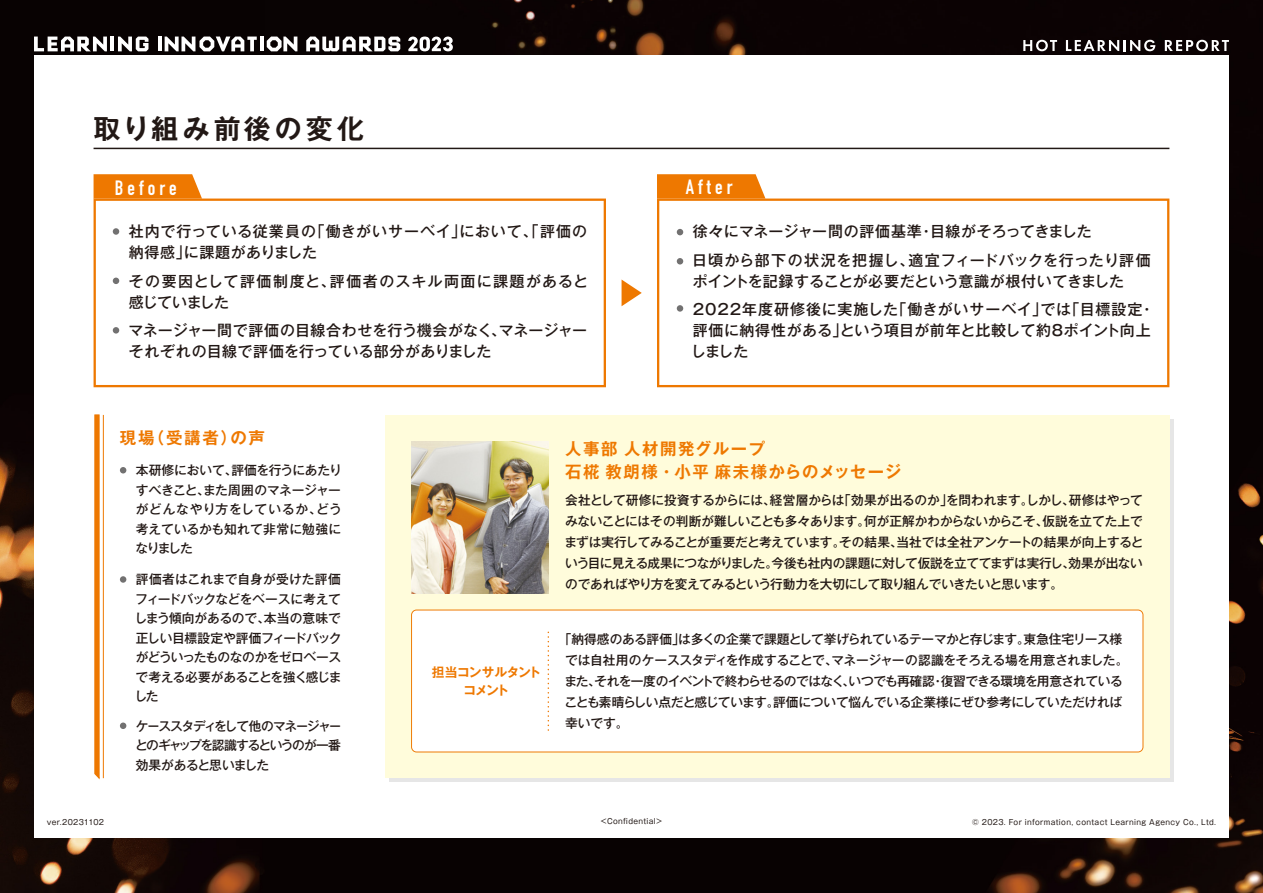
<style>
.page{position:relative;width:1263px;height:893px;background:#fff}
.page>*{position:absolute;margin:0;border:0;box-sizing:border-box;transform-origin:0 0}
.t1{font:700 27px "Gothic MB101 Pro De";letter-spacing:.145em;color:#221815}
.t2{font:20.4px "DIN Engschrift LT Pro";letter-spacing:.2em;color:#fff}
.t3{font:700 16.5px/22.5px "Gothic MB101 Pro De";letter-spacing:.1em;color:#ee7800}
.t4{font:500 15px/21px "Gothic MB101 Pro";letter-spacing:.015em;color:#221815}
.t5{font:500 15px/21px "Gothic MB101 Pro";letter-spacing:.04em;color:#221815}
.t6{font:500 15px/21px "Gothic MB101 Pro";letter-spacing:.08em;color:#221815}
.t7{font:500 12.75px/19.5px "Gothic MB101 Pro";letter-spacing:-.035em;color:#221815;text-align:justify}
.t8{font:700 12.75px/18px "Gothic MB101 Pro De";letter-spacing:-.065em;color:#ee7800;text-align:center}
.t9{font:7.5px "Gothic MB101 Pro";letter-spacing:.045em;color:#221815}
</style>
<div class="page">
<img style="left:0;top:0;width:1263px;height:893px">
<div style="left:34px;top:55px;width:1195px;height:783px;background:#fff"></div>
<hr style="left:260px;top:37px;width:4px;height:14px;background:#fff">
<hr style="left:158px;top:37px;width:4px;height:14px;background:#fff">
<svg style="left:165px;top:37px;width:92px;height:14px"></svg>
<svg style="left:267px;top:37px;width:30px;height:14px"></svg>
<hr style="left:111px;top:37px;width:3px;height:14px;background:#fff">
<svg style="left:118px;top:37px;width:30px;height:14px"></svg>
<svg style="left:34px;top:37px;width:73px;height:14px"></svg>
<svg style="left:306px;top:37px;width:94px;height:14px"></svg>
<svg style="left:408px;top:37px;width:45px;height:14px"></svg>
<svg style="left:1023px;top:40px;width:34px;height:11px"></svg>
<svg style="left:1066px;top:40px;width:89px;height:11px"></svg>
<svg style="left:1165px;top:40px;width:64px;height:11px"></svg>
<hr style="left:94px;top:148px;width:1075px;height:1px;background:#221815">
<svg style="left:94px;top:199px;width:512px;height:188px"></svg>
<svg style="left:94px;top:174px;width:108px;height:25px;background:#ee800f"></svg>
<svg style="left:657px;top:199px;width:512px;height:188px"></svg>
<svg style="left:657px;top:174px;width:108px;height:25px;background:#ee7f0e"></svg>
<svg style="left:621px;top:280px;width:21px;height:26px"></svg>
<div style="left:113px;top:228px;width:6px;height:7px;background:#727171;border-radius:50%"></div>
<svg style="left:113px;top:278px;width:6px;height:6px"></svg>
<div style="left:113px;top:327px;width:6px;height:7px;background:#727171;border-radius:50%"></div>
<svg style="left:677px;top:229px;width:6px;height:6px"></svg>
<svg style="left:677px;top:258px;width:6px;height:6px"></svg>
<div style="left:677px;top:305px;width:6px;height:7px;background:#727171;border-radius:50%"></div>
<div style="left:386px;top:415px;width:783px;height:363px;background:#fffcdb"></div>
<div style="left:411px;top:609px;width:732px;height:143px;background:#fff"></div>
<svg style="left:548px;top:632px;width:1px;height:99px"></svg>
<svg style="left:94px;top:414px;width:6px;height:366px;background:#ef871d"></svg>
<hr style="left:103px;top:415px;width:1px;height:363px;background:#ee7800">
<svg style="left:120px;top:467px;width:6px;height:6px"></svg>
<div style="left:120px;top:576px;width:6px;height:7px;background:#727171;border-radius:50%"></div>
<div style="left:120px;top:722px;width:6px;height:7px;background:#727171;border-radius:50%"></div>
<img style="left:411px;top:441px;width:137px;height:153px">
<h1 class="t1" style="left:94px;top:106px;width:272px">取り組み前後の変化</h1>
<h2 class="t2" style="left:115px;top:175px;width:64px">Before</h2>
<h2 class="t2" style="left:686px;top:175px;width:48px">After</h2>
<p class="t4" style="left:692px;top:215px;width:460px;line-height:28.5px">徐々にマネージャー間の評価基準・目線がそろってきました<br>日頃から部下の状況を把握し、適宜フィードバックを行ったり評価</p>
<p class="t5" style="left:693px;top:265px;width:463px;line-height:28.5px">ポイントを記録することが必要だという意識が根付いてきました<br>2022年度研修後に実施した「働きがいサーベイ」では「目標設定・</p>
<p class="t4" style="left:691px;top:318px;width:461px">評価に納得性がある」という項目が前年と比較して約8ポイント向上しました</p>
<p class="t5" style="left:129px;top:219px;width:460px">社内で行っている従業員の「働きがいサーベイ」において、「評価の納得感」に課題がありました</p>
<p class="t6" style="left:129px;top:269px;width:461px">その要因として評価制度と、評価者のスキル両面に課題があると感じていました</p>
<p class="t4" style="left:128px;top:318px;width:460px">マネージャー間で評価の目線合わせを行う機会がなく、マネージャーそれぞれの目線で評価を行っている部分がありました</p>
<p class="t3" style="left:120px;top:424px;width:147px">現場（受講者）の声</p>
<p class="t7" style="left:135px;top:459px;width:208px">本研修において、評価を行うにあたりすべきこと、また周囲のマネージャーがどんなやり方をしているか、どう考えているかも知れて非常に勉強になりました</p>
<p class="t7" style="left:134px;top:568px;width:209px">評価者はこれまで自身が受けた評価フィードバックなどをベースに考えてしまう傾向があるので、本当の意味で正しい目標設定や評価フィードバックがどういったものなのかをゼロベースで考える必要があることを強く感じました</p>
<p class="t7" style="left:135px;top:714px;width:207px">ケーススタディをして他のマネージャーとのギャップを認識するというのが一番効果があると思いました</p>
<p class="t8" style="left:432px;top:661px;width:111px">担当コンサルタントコメント</p>
<p class="t3" style="left:565px;top:436px;width:338px">人事部人材開発グループ　<br>石椛教朗様・小平麻未様からのメッセージ</p>
<p class="t7" style="left:564px;top:488px;width:581px;line-height:21px">会社として研修に投資するからには、経営層からは「効果が出るのか」を問われます。しかし、研修はやってみないことにはその判断が難しいことも多々あります。何が正解かわからないからこそ、仮説を立てた上でまずは実行してみることが重要だと考えています。その結果、当社では全社アンケートの結果が向上するという目に見える成果につながりました。今後も社内の課題に対して仮説を立ててまずは実行し、効果が出ないのであればやり方を変えてみるという行動力を大切にして取り組んでいきたいと思います。</p>
<p class="t7" style="left:564px;top:627px;width:566px;line-height:21px;text-align:left;text-indent:-6px">「納得感のある評価」は多くの企業で課題として挙げられているテーマかと存じます。東急住宅リース様では自社用のケーススタディを作成することで、マネージャーの認識をそろえる場を用意されました。また、それを一度のイベントで終わらせるのではなく、いつでも再確認・復習できる環境を用意されていることも素晴らしい点だと感じています。評価について悩んでいる企業様にぜひ参考にしていただければ幸いです。</p>
<p class="t9" style="left:47px;top:816px;width:59px">ver.20231102</p>
<p class="t9" style="left:601px;top:815px;width:63px">&lt;Confidential&gt;</p>
<p class="t9" style="left:972px;top:816px;width:245px">© 2023. For information, contact Learning Agency Co., Ltd.</p>
</div>
